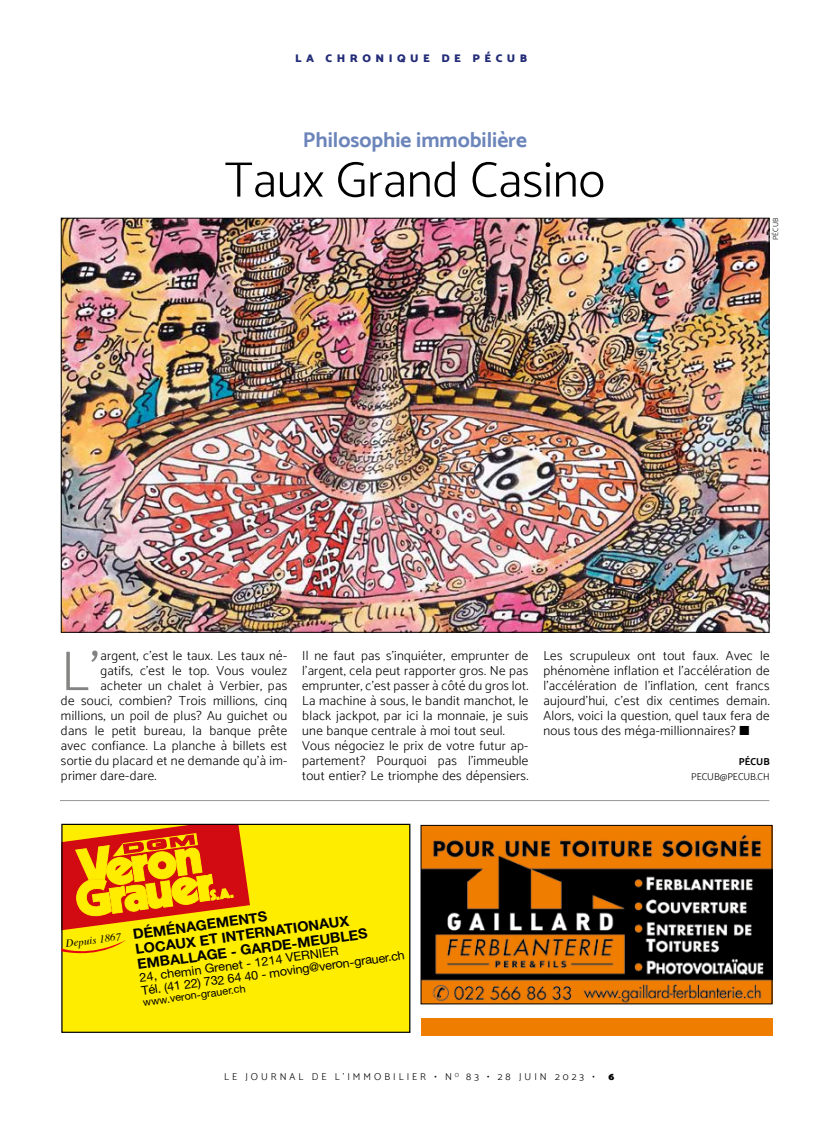
<style>
.page{position:relative;width:830px;height:1134px;background:#fff}
.page>*{position:absolute;margin:0;border:0;box-sizing:border-box;transform-origin:0 0}
.t1{font:300 56.38px "Catamaran";color:#838382}
.t2{font:300 50px "Catamaran";color:#000}
.t3{font:700 21.25px "Catamaran";color:#6c85ba}
.t4{font:700 14px/15.2px "Helvetica Neue";color:#000}
.t5{font:300 13.12px/15px "Catamaran";letter-spacing:.02em;color:#000}
.t6{font:12.25px/13.1px "Helvetica Neue";color:#000}
.t7{font:900 11.25px "Catamaran";letter-spacing:.4em;color:#232c77}
.t8{font:italic 10.62px "Times";color:#000}
.t9{font:10.5px "Helvetica Neue";color:#000}
.t10{font:300 10px "Catamaran";letter-spacing:.3em;color:#000}
.t11{font:300 10px "Catamaran";color:#000}
.t12{font:700 10px "Catamaran";color:#000}
.t13{font:900 10px "Catamaran";color:#000}
.t14{font:300 7.5px "Catamaran";letter-spacing:.01em;color:#000}
</style>
<div class="page">
<img style="left:63px;top:220px;width:704px;height:410px">
<hr style="left:60px;top:800px;width:709px;height:1px;background:#979696">
<div style="left:62px;top:824px;width:348px;height:208px;background:#ffed00"></div>
<svg style="left:63px;top:826px;width:187px;height:104px"></svg>
<div style="left:61px;top:824px;width:349px;height:209px;border:1px solid #000"></div>
<svg style="left:61px;top:940px;width:65px;height:19px"></svg>
<img style="left:422px;top:827px;width:348px;height:175px">
<div style="left:420px;top:825px;width:352px;height:179px;border:1px solid #000"></div>
<div style="left:420px;top:1018px;width:352px;height:18px;background:#ef7d00"></div>
<p class="t7" style="left:295px;top:51px;width:233px">LA CHRONIQUE DE PÉCUB</p>
<h3 class="t3" style="left:303px;top:127px;width:225px">Philosophie immobilière</h3>
<h2 class="t2" style="left:225px;top:150px;width:381px">Taux Grand Casino</h2>
<p class="t14" style="left:770px;top:240px;width:23px;rotate:-90deg">PÉCUB</p>
<h1 class="t1" style="left:61px;top:638px;width:40px">L’</h1>
<p class="t5" style="left:100px;top:648px;width:188px">argent, c’est le taux. Les taux né-</p>
<p class="t5" style="left:100px;top:663px;width:188px">gatifs, c’est le top. Vous voulez</p>
<p class="t5" style="left:100px;top:678px;width:188px">acheter un chalet à Verbier, pas</p>
<p class="t5" style="left:61px;top:693px;width:227px">de souci, combien? Trois millions, cinq</p>
<p class="t5" style="left:61px;top:708px;width:227px">millions, un poil de plus? Au guichet ou</p>
<p class="t5" style="left:61px;top:723px;width:227px">dans le petit bureau, la banque prête</p>
<p class="t5" style="left:61px;top:738px;width:227px">avec confiance. La planche à billets est</p>
<p class="t5" style="left:61px;top:753px;width:227px">sortie du placard et ne demande qu’à im-</p>
<p class="t5" style="left:61px;top:768px;width:97px">primer dare-dare.</p>
<p class="t5" style="left:302px;top:648px;width:228px">Il ne faut pas s’inquiéter, emprunter de l’argent, cela peut rapporter gros. Ne pas emprunter, c’est passer à côté du gros lot.<br>La machine à sous, le bandit manchot, le black jackpot, par ici la monnaie, je suis une banque centrale à moi tout seul.<br>Vous négociez le prix de votre futur ap&shy;partement? Pourquoi pas l’immeuble tout entier? Le triomphe des dépensiers.</p>
<p class="t5" style="left:543px;top:648px;width:228px;text-align:justify">Les scrupuleux ont tout faux. Avec le phénomène inflation et l’accélération de l’accélération de l’inflation, cent francs aujourd’hui, c’est dix centimes demain.<br>Alors, voici la question, quel taux fera de nous tous des méga-millionnaires? ■</p>
<p class="t12" style="left:738px;top:756px;width:32px">PÉCUB</p>
<p class="t11" style="left:690px;top:771px;width:80px">PECUB@PECUB.CH</p>
<p class="t8" style="left:64px;top:935px;width:57px;rotate:-8deg">Depuis 1867</p>
<p class="t4" style="left:132px;top:927px;width:233px;rotate:-8deg">DÉMÉNAGEMENTS<br>LOCAUX ET INTERNATIONAUX<br>EMBALLAGE - GARDE-MEUBLES</p>
<p class="t6" style="left:139px;top:971px;width:267px;rotate:-8deg">24, chemin Grenet - 1214 VERNIER<br>Tél. (41 22) 732 64 40 - moving@veron-grauer.ch</p>
<p class="t9" style="left:142px;top:996px;width:105px;rotate:-8deg">www.veron-grauer.ch</p>
<p class="t10" style="left:224px;top:1071px;width:372px">LE JOURNAL DE L’IMMOBILIER • N <sup>O</sup> 83 • 28 JUIN 2023 •</p>
<p class="t13" style="left:608px;top:1071px;width:7px">6</p>
</div>
